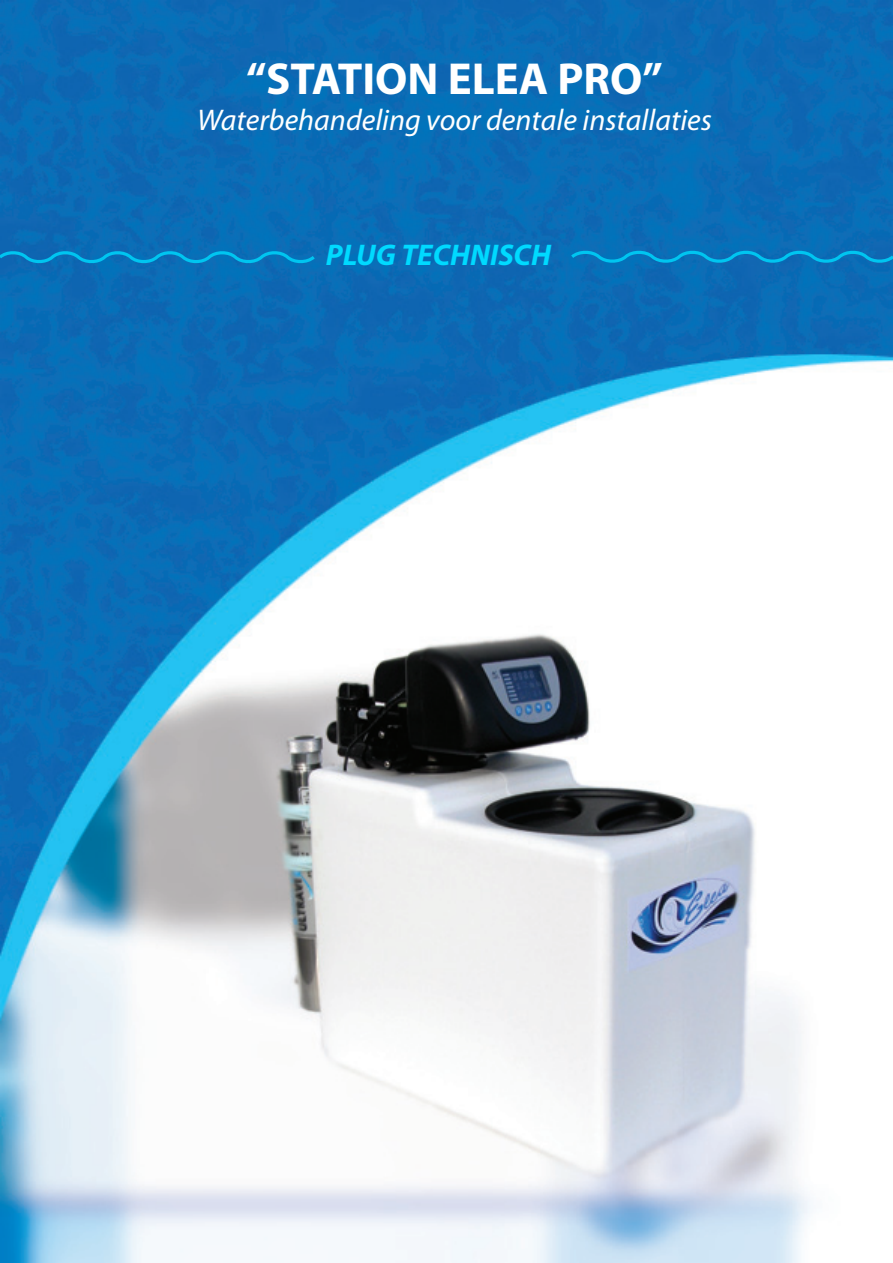
<style>
.page{position:relative;width:893px;height:1263px;background:#fff}
.page>*{position:absolute;margin:0;border:0;box-sizing:border-box;transform-origin:0 0}
.t1{font:700 45px "Myriad Pro";color:#fff}
.t2{font:italic 30px "Myriad Pro";color:#fff}
.t3{font:italic 700 30px "Myriad Pro";color:#00daff}
</style>
<div class="page">
<img style="left:0;top:0;width:893px;height:1263px">
<svg style="left:0;top:247px;width:318px;height:20px;background:#087abf"></svg>
<svg style="left:568px;top:246px;width:325px;height:21px;background:#087abf"></svg>
<p class="t1" style="left:246px;top:50px;width:418px">“STATION ELEA PRO”</p>
<p class="t2" style="left:197px;top:102px;width:516px">Waterbehandeling voor dentale installaties</p>
<p class="t3" style="left:326px;top:235px;width:227px">PLUG TECHNISCH</p>
</div>
